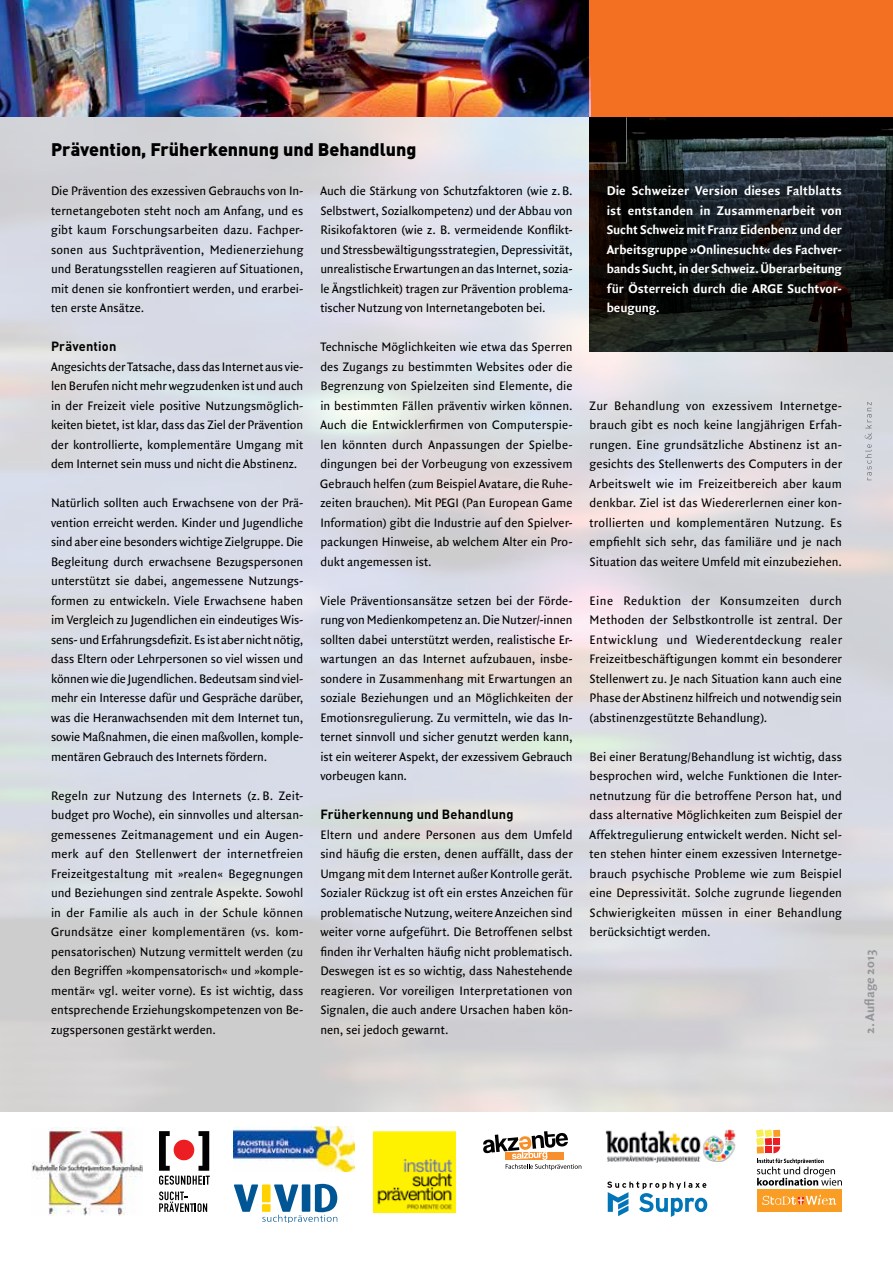
<style>
.page{position:relative;width:893px;height:1263px;background:#fff}
.page>*{position:absolute;margin:0;border:0;box-sizing:border-box;transform-origin:0 0}
.t1{font:900 18px "DIN";color:#000}
.t2{font:700 13.5px/19.5px "Quadraat Sans";color:#fff;text-align:justify}
.t3{font:700 13.5px "Quadraat Sans";color:#939598}
.t4{font:13.2px/19.5px "Quadraat Sans";color:#000;text-align:justify}
.t5{font:700 13.2px "DIN";letter-spacing:.015em;color:#000}
</style>
<div class="page">
<img style="left:0;top:0;width:589px;height:117px">
<div style="left:589px;top:0;width:304px;height:117px;background:#f36f21"></div>
<img style="left:0;top:117px;width:893px;height:994px">
<img style="left:590px;top:117px;width:303px;height:234px">
<svg style="left:865px;top:402px;width:7px;height:78px"></svg>
<img style="left:32px;top:1127px;width:111px;height:88px">
<svg style="left:159px;top:1131px;width:51px;height:54px"></svg>
<svg style="left:159px;top:1191px;width:48px;height:21px"></svg>
<img style="left:233px;top:1127px;width:122px;height:44px">
<svg style="left:234px;top:1184px;width:103px;height:39px"></svg>
<div style="left:262px;top:1204px;width:9px;height:8px;background:#ffd200"></div>
<div style="left:262px;top:1184px;width:9px;height:18px;background:#ffd200"></div>
<img style="left:374px;top:1131px;width:81px;height:81px">
<img style="left:605px;top:1129px;width:131px;height:33px">
<div style="left:757px;top:1189px;width:85px;height:23px;background:#f99d25"></div>
<svg style="left:762px;top:1195px;width:74px;height:10px"></svg>
<svg style="left:756px;top:1129px;width:86px;height:56px"></svg>
<svg style="left:607px;top:1181px;width:100px;height:36px"></svg>
<svg style="left:483px;top:1131px;width:98px;height:39px"></svg>
<h1 class="t1" style="left:51px;top:137px;width:367px">Prävention, Früherkennung und Behandlung</h1>
<p class="t4" style="left:51px;top:181px;width:254px">Die Prävention des exzessiven Gebrauchs von In&shy;ternetangeboten steht noch am Anfang, und es gibt kaum Forschungsarbeiten dazu. Fachper&shy;sonen aus Suchtprävention, Medienerziehung und Beratungsstellen reagieren auf Situationen, mit denen sie konfrontiert werden, und erarbei&shy;ten erste Ansätze.</p>
<p class="t5" style="left:51px;top:338px;width:67px">Prävention</p>
<p class="t4" style="left:51px;top:357px;width:254px">Angesichts der Tatsache, dass das Internet aus vie&shy;len Berufen nicht mehr wegzudenken ist und auch in der Freizeit viele positive Nutzungsmöglich&shy;keiten bietet, ist klar, dass das Ziel der Prävention der kontrollierte, komplementäre Umgang mit dem Internet sein muss und nicht die Abstinenz.</p>
<p class="t4" style="left:51px;top:493px;width:254px">Natürlich sollten auch Erwachsene von der Prä&shy;vention erreicht werden. Kinder und Jugendliche sind aber eine besonders wichtige Zielgruppe. Die Begleitung durch erwachsene Bezugspersonen unterstützt sie dabei, angemessene Nutzungs&shy;formen zu entwickeln. Viele Erwachsene haben im Vergleich zu Jugendlichen ein eindeutiges Wis&shy;sens- und Erfahrungsdefizit. Es ist aber nicht nötig, dass Eltern oder Lehrpersonen so viel wissen und könnenwie die Jugendlichen.Bedeutsam sind viel&shy;mehr ein Interesse dafür und Gespräche darüber, was die Heranwachsenden mit dem Internet tun, sowie Maßnahmen, die einen maßvollen, komple&shy;mentären Gebrauch des Internets fördern.</p>
<p class="t4" style="left:51px;top:786px;width:254px">Regeln zur Nutzung des Internets (z. B. Zeit&shy;budget pro Woche), ein sinnvolles und altersan&shy;gemessenes Zeitmanagement und ein Augen&shy;merk auf den Stellenwert der internetfreien Freizeitgestaltung mit »realen« Begegnungen und Beziehungen sind zentrale Aspekte. Sowohl in der Familie als auch in der Schule können Grundsätze einer komplementären (vs. kom&shy;pensatorischen) Nutzung vermittelt werden (zu den Begriffen »kompensatorisch« und »komple&shy;mentär« vgl. weiter vorne). Es ist wichtig, dass entsprechende Erziehungskompetenzen von Be&shy;zugspersonen gestärkt werden.</p>
<p class="t4" style="left:320px;top:181px;width:254px">Auch die Stärkung von Schutzfaktoren (wie z.B.<br>Selbstwert, Sozialkompetenz) und der Abbau von Risikofaktoren (wie z. B. vermeidende Konflikt&shy;und Stressbewältigungsstrategien, Depressivität, unrealistische Erwartungen an das Internet, sozia&shy;le Ängstlichkeit) tragen zur Prävention problema&shy;tischer Nutzung von Internetangeboten bei.</p>
<p class="t4" style="left:320px;top:337px;width:254px">Technische Möglichkeiten wie etwa das Sperren des Zugangs zu bestimmten Websites oder die Begrenzung von Spielzeiten sind Elemente, die in bestimmten Fällen präventiv wirken können.<br>Auch die Entwicklerfirmen von Computerspie&shy;len könnten durch Anpassungen der Spielbe&shy;dingungen bei der Vorbeugung von exzessivem Gebrauch helfen (zum Beispiel Avatare, die Ruhe&shy;zeiten brauchen). Mit PEGI (Pan European Game Information) gibt die Industrie auf den Spielver&shy;packungen Hinweise, ab welchem Alter ein Pro&shy;dukt angemessen ist.</p>
<p class="t4" style="left:320px;top:591px;width:254px">Viele Präventionsansätze setzen bei der Förde&shy;rung von Medienkompetenz an. Die Nutzer/-innen sollten dabei unterstützt werden, realistische Er&shy;wartungen an das Internet aufzubauen, insbe&shy;sondere in Zusammenhang mit Erwartungen an soziale Beziehungen und an Möglichkeiten der Emotionsregulierung. Zu vermitteln, wie das In&shy;ternet sinnvoll und sicher genutzt werden kann, ist ein weiterer Aspekt, der exzessivem Gebrauch vorbeugen kann.</p>
<p class="t5" style="left:320px;top:806px;width:195px">Früherkennung und Behandlung</p>
<p class="t4" style="left:320px;top:825px;width:254px">Eltern und andere Personen aus dem Umfeld sind häufig die ersten, denen auffällt, dass der Umgang mit dem Internet außer Kontrolle gerät.<br>Sozialer Rückzug ist oft ein erstes Anzeichen für problematische Nutzung, weitere Anzeichen sind weiter vorne aufgeführt. Die Betroffenen selbst finden ihr Verhalten häufig nicht problematisch.<br>Deswegen ist es so wichtig, dass Nahestehende reagieren. Vor voreiligen Interpretationen von Signalen, die auch andere Ursachen haben kön&shy;nen, sei jedoch gewarnt.</p>
<p class="t2" style="left:607px;top:181px;width:237px">Die Schweizer Version dieses Faltblatts ist entstanden in Zusammenarbeit von Sucht Schweiz mit Franz Eidenbenz und der Arbeitsgruppe »Onlinesucht« des Fachver&shy;bands Sucht, in der Schweiz. Überarbeitung für Österreich durch die ARGE Suchtvor&shy;beugung.</p>
<p class="t4" style="left:590px;top:396px;width:254px">Zur Behandlung von exzessivem Internetge&shy;brauch gibt es noch keine langjährigen Erfah&shy;rungen. Eine grundsätzliche Abstinenz ist an&shy;gesichts des Stellenwerts des Computers in der Arbeitswelt wie im Freizeitbereich aber kaum denkbar. Ziel ist das Wiedererlernen einer kon&shy;trollierten und komplementären Nutzung. Es empfiehlt sich sehr, das familiäre und je nach Situation das weitere Umfeld mit einzubeziehen.</p>
<p class="t4" style="left:590px;top:591px;width:254px">Eine Reduktion der Konsumzeiten durch Methoden der Selbstkontrolle ist zentral. Der Entwicklung und Wiederentdeckung realer Freizeitbeschäftigungen kommt ein besonderer Stellenwert zu. Je nach Situation kann auch eine Phase der Abstinenz hilfreich und notwendig sein (abstinenzgestützte Behandlung).</p>
<p class="t4" style="left:590px;top:747px;width:254px">Bei einer Beratung/Behandlung ist wichtig, dass besprochen wird, welche Funktionen die Inter&shy;netnutzung für die betroffene Person hat, und dass alternative Möglichkeiten zum Beispiel der Affektregulierung entwickelt werden. Nicht sel&shy;ten stehen hinter einem exzessiven Internetge&shy;brauch psychische Probleme wie zum Beispiel eine Depressivität. Solche zugrunde liegenden Schwierigkeiten müssen in einer Behandlung berücksichtigt werden.</p>
<p class="t3" style="left:862px;top:1034px;width:85px;rotate:-90deg">2. Auflage 2013</p>
</div>
